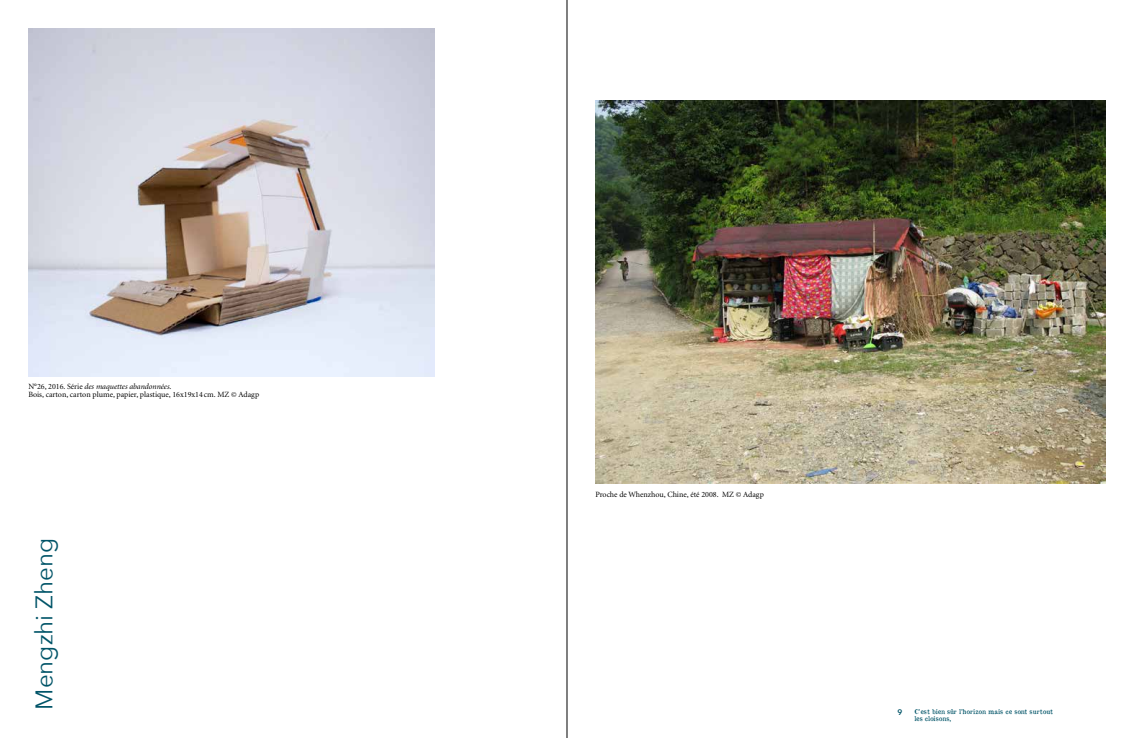
<style>
.page{position:relative;width:1134px;height:738px;background:#fff}
.page>*{position:absolute;margin:0;border:0;box-sizing:border-box;transform-origin:0 0}
.t1{font:24px "Avenir Next";color:#005468}
.t2{font:8px/8px "Minion";color:#000}
.t3{font:600 8px "Avenir Next";color:#005468}
.t4{font:6.5px/7px "Old Newspaper Types";color:#005468}
.s1{font-style:italic}
</style>
<div class="page">
<hr style="left:567px;top:0;width:1px;height:737px;background:#000">
<img style="left:28px;top:28px;width:407px;height:348px">
<img style="left:595px;top:100px;width:511px;height:383px">
<p class="t2" style="left:28px;top:382px;width:232px">N°26, 2016. Série <span class="s1">des maquettes abandonnées</span>.<br>Bois, carton, carton plume, papier, plastique, 16x19x14 cm. MZ © Adagp</p>
<h1 class="t1" style="left:24px;top:709px;width:173px;rotate:-90deg">Mengzhi Zheng</h1>
<p class="t2" style="left:595px;top:490px;width:170px">Proche de Whenzhou, Chine, été 2008. MZ © Adagp</p>
<p class="t3" style="left:897px;top:704px;width:6px">9</p>
<p class="t4" style="left:914px;top:706px;width:140px">C’est bien sûr l’horizon mais ce sont surtout les cloisons,</p>
</div>
